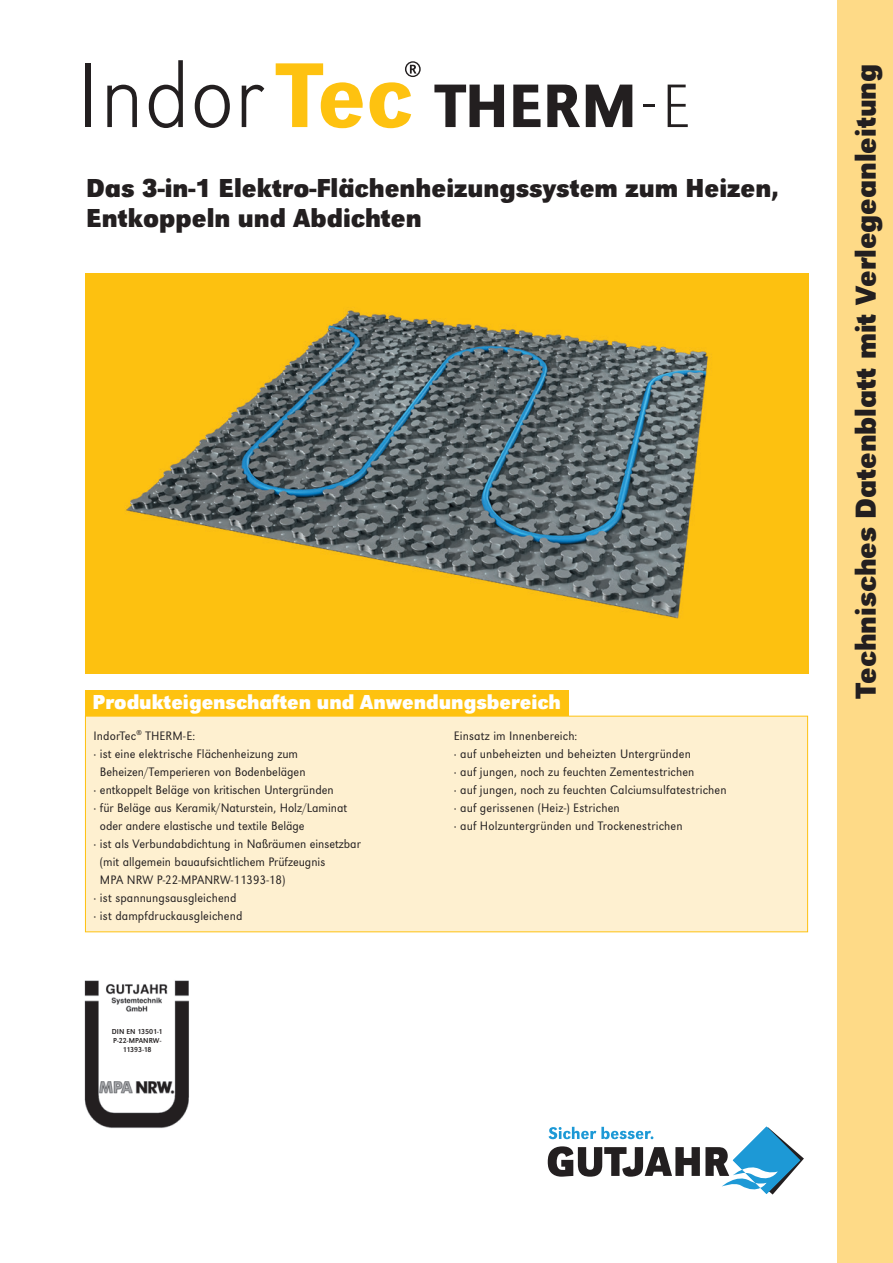
<style>
.page{position:relative;width:893px;height:1263px;background:#fff}
.page>*{position:absolute;margin:0;border:0;box-sizing:border-box;transform-origin:0 0}
.t1{font:700 30px "URW Grotesk Nar";color:#231f20}
.subhead_fett{font:700 27px/30px "URW Grotesk Nar";color:#231f20}
.t2{font:700 21px "URW Grotesk Nar";color:#fff}
.copy{font:300 12.75px/18px "URW Grotesk Nar";letter-spacing:.005em;color:#231f20}
.copy-2{font:7.5px/9px "URW Grotesk Nar";letter-spacing:-.005em;color:#231f20;text-align:center}
</style>
<div class="page">
<div style="left:838px;top:0;width:55px;height:1263px;background:#feda87"></div>
<div style="left:85px;top:691px;width:484px;height:25px;background:#fec210"></div>
<div style="left:85px;top:716px;width:723px;height:216px;background:#fef0d0"></div>
<svg style="left:548px;top:1126px;width:256px;height:68px"></svg>
<img style="left:86px;top:274px;width:722px;height:400px">
<div style="left:86px;top:63px;width:5px;height:64px;background:#231f20"></div>
<svg style="left:107px;top:85px;width:30px;height:42px"></svg>
<svg style="left:149px;top:60px;width:34px;height:68px"></svg>
<svg style="left:195px;top:85px;width:35px;height:43px"></svg>
<svg style="left:242px;top:85px;width:22px;height:42px"></svg>
<svg style="left:276px;top:63px;width:87px;height:65px"></svg>
<svg style="left:434px;top:85px;width:70px;height:42px"></svg>
<svg style="left:513px;top:85px;width:27px;height:42px"></svg>
<svg style="left:547px;top:85px;width:33px;height:42px"></svg>
<svg style="left:586px;top:85px;width:46px;height:42px"></svg>
<svg style="left:643px;top:104px;width:12px;height:3px"></svg>
<svg style="left:668px;top:85px;width:20px;height:42px"></svg>
<svg style="left:370px;top:61px;width:51px;height:67px"></svg>
<img style="left:84px;top:980px;width:105px;height:148px">
<div style="left:101px;top:1029px;width:72px;height:34px;background:#fff"></div>
<p class="subhead_fett" style="left:86px;top:174px;width:694px">Das 3-in-1 Elektro-Flächenheizungssystem zum Heizen,<br>Entkoppeln und Abdichten</p>
<p class="t2" style="left:93px;top:690px;width:470px">Produkteigenschaften und Anwendungsbereich</p>
<p class="copy" style="left:94px;top:726px;width:103px">IndorTec<sup>®</sup> THERM-E:</p>
<p class="copy" style="left:94px;top:744px;width:213px;text-align:center">· ist eine elektrische Flächenheizung zum<br>Beheizen/Temperieren von Bodenbelägen</p>
<p class="copy" style="left:94px;top:780px;width:242px">· entkoppelt Beläge von kritischen Untergründen</p>
<p class="copy" style="left:100px;top:798px;width:249px;text-indent:-6px">· für Beläge aus Keramik/Naturstein, Holz/Laminat oder andere elastische und textile Beläge</p>
<p class="copy" style="left:100px;top:834px;width:262px;text-indent:-6px">· ist als Verbundabdichtung in Naßräumen einsetzbar (mit allgemein bauaufsichtlichem Prüfzeugnis<br>MPA NRW P-22-MPANRW-11393-18)</p>
<p class="copy" style="left:94px;top:888px;width:145px">· ist spannungsausgleichend</p>
<p class="copy" style="left:94px;top:906px;width:150px">· ist dampfdruckausgleichend</p>
<p class="copy" style="left:454px;top:726px;width:125px">Einsatz im Innenbereich:</p>
<p class="copy" style="left:454px;top:744px;width:239px">· auf unbeheizten und beheizten Untergründen</p>
<p class="copy" style="left:454px;top:762px;width:242px">· auf jungen, noch zu feuchten Zementestrichen</p>
<p class="copy" style="left:454px;top:780px;width:274px">· auf jungen, noch zu feuchten Calciumsulfatestrichen</p>
<p class="copy" style="left:454px;top:798px;width:167px">· auf gerissenen (Heiz-) Estrichen</p>
<p class="copy" style="left:454px;top:816px;width:230px">· auf Holzuntergründen und Trockenestrichen</p>
<p class="copy-2" style="left:112px;top:1027px;width:52px">DIN EN 13501-1</p>
<p class="copy-2" style="left:113px;top:1036px;width:50px">P-22-MPANRW-<br>11393-18</p>
<p class="t1" style="left:848px;top:698px;width:635px;rotate:-90deg">Technisches Datenblatt mit Verlegeanleitung</p>
</div>
